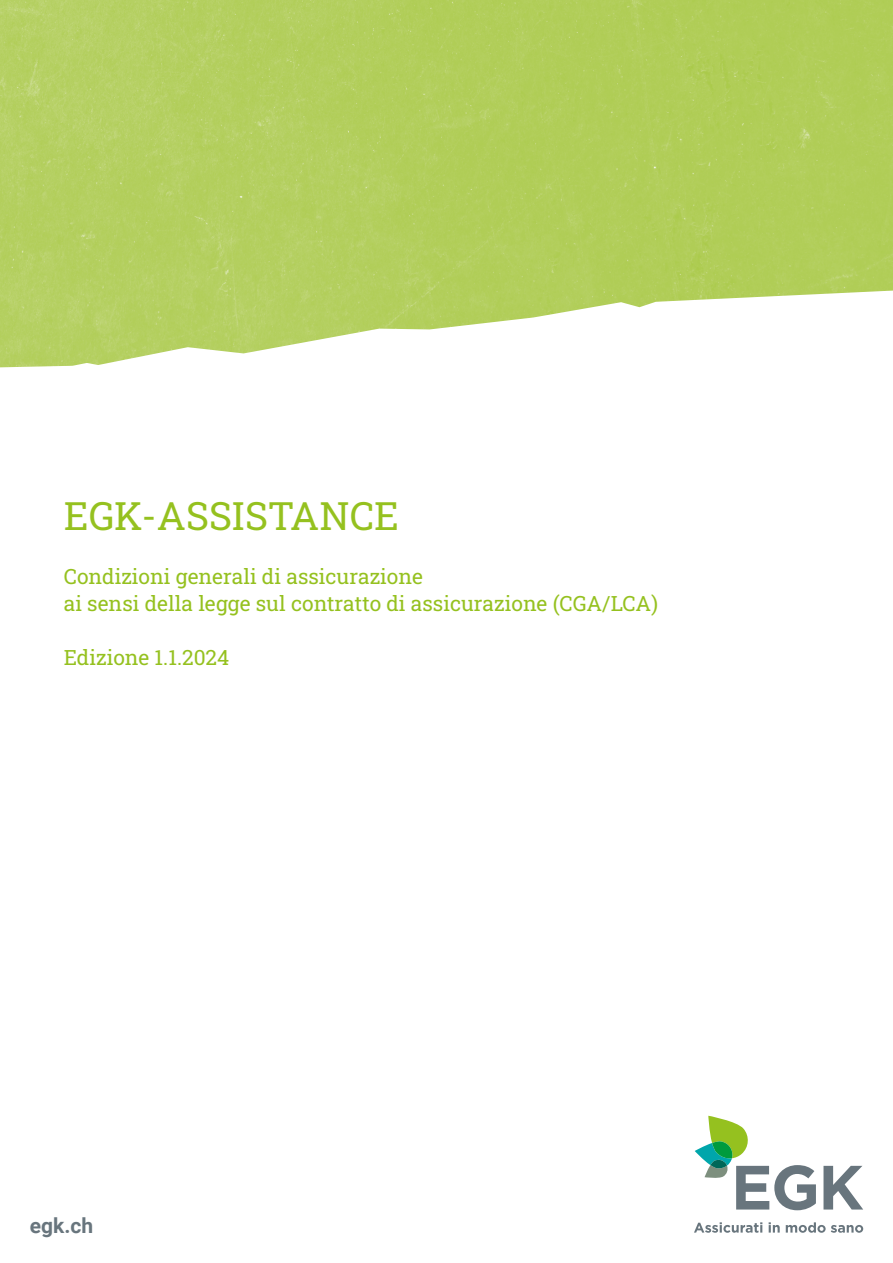
<style>
.page{position:relative;width:893px;height:1263px;background:#fff}
.page>*{position:absolute;margin:0;border:0;box-sizing:border-box;transform-origin:0 0}
.t1{font:39px "Roboto Slab";color:#95c11f}
.t2{font:21px/27px "Roboto Slab";color:#95c11f}
.t3{font:700 21px "Roboto";color:#68757d}
</style>
<div class="page">
<svg style="left:694px;top:1222px;width:68px;height:11px"></svg>
<svg style="left:769px;top:1222px;width:11px;height:10px"></svg>
<svg style="left:786px;top:1222px;width:77px;height:11px"></svg>
<svg style="left:695px;top:1116px;width:121px;height:94px"></svg>
<svg style="left:823px;top:1166px;width:40px;height:43px"></svg>
<img style="left:0;top:0;width:893px;height:291px">
<svg style="left:0;top:291px;width:883px;height:77px"></svg>
<h1 class="t1" style="left:64px;top:489px;width:337px">EGK-ASSISTANCE</h1>
<p class="t2" style="left:64px;top:562px;width:596px">Condizioni generali di assicurazione<br>ai sensi della legge sul contratto di assicurazione (CGA/LCA)</p>
<p class="t2" style="left:64px;top:643px;width:167px">Edizione 1.1.2024</p>
<p class="t3" style="left:30px;top:1211px;width:65px">egk.ch</p>
</div>
